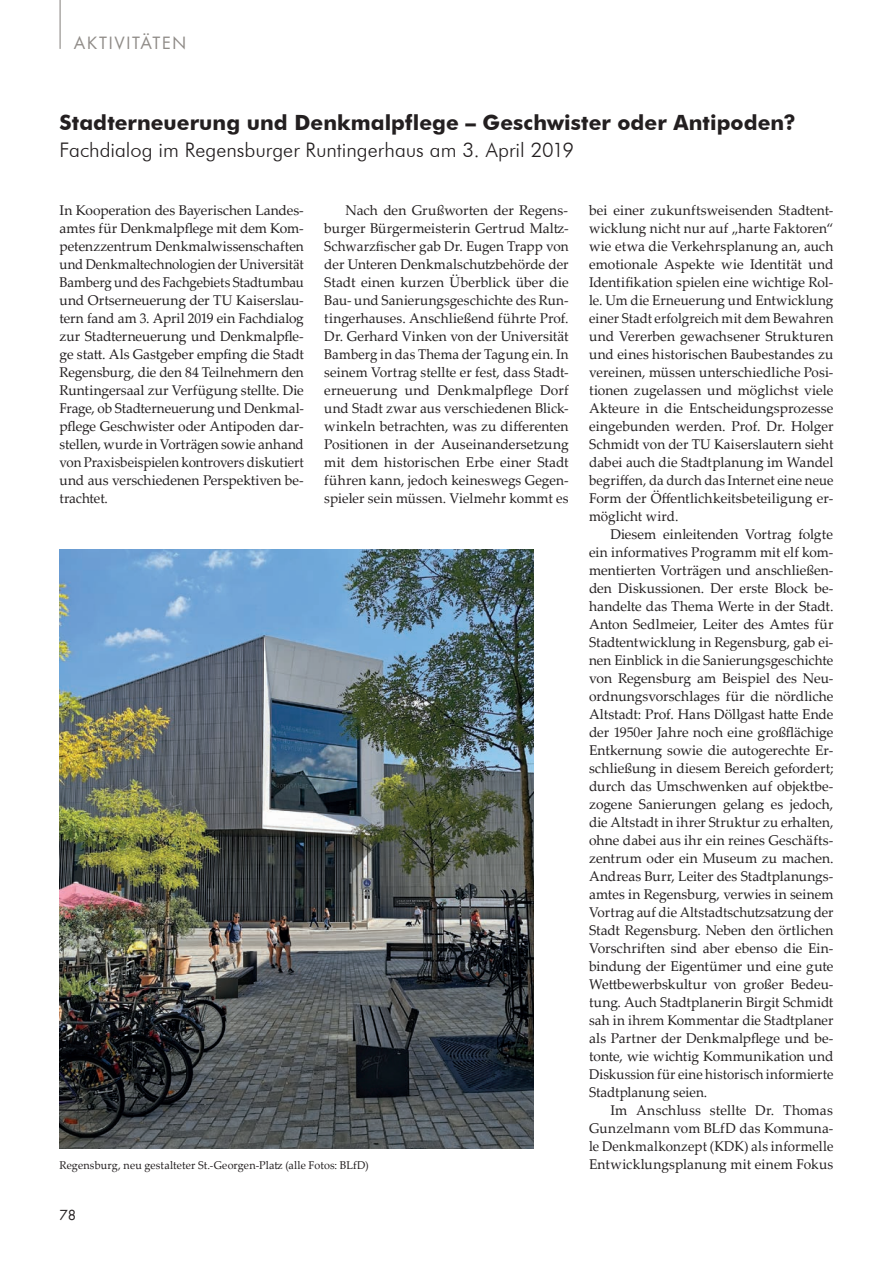
<style>
.page{position:relative;width:893px;height:1263px;background:#fff}
.page>*{position:absolute;margin:0;border:0;box-sizing:border-box;transform-origin:0 0}
.t1{font:700 21px "Futura BT";letter-spacing:.005em;color:#231f20}
.t2{font:300 20.1px "Futura BT";letter-spacing:-.005em;color:#231f20}
.t3{font:16.5px "Futura ND Book";letter-spacing:.08em;color:#908c88}
.t4{font:14.1px/18px "Palatino Linotype";letter-spacing:.005em;color:#231f20;text-align:justify}
.t5{font:13.5px "Futura ND Book";color:#231f20}
.t6{font:11.25px "Palatino Linotype";letter-spacing:.01em;color:#231f20;scale:.96 1}
</style>
<div class="page">
<hr style="left:60px;top:0;width:1px;height:49px;background:#908c88">
<img style="left:60px;top:550px;width:474px;height:598px">
<p class="t3" style="left:74px;top:32px;width:100px">AKTIVITÄTEN</p>
<h1 class="t1" style="left:60px;top:110px;width:738px">Stadterneuerung und Denkmalpflege – Geschwister oder Antipoden?</h1>
<h2 class="t2" style="left:60px;top:138px;width:516px">Fachdialog im Regensburger Runtingerhaus am 3. April 2019</h2>
<p class="t4" style="left:60px;top:201px;width:246px">In Kooperation des Bayerischen Landes&shy;amtes für Denkmalpflege mit dem Kom&shy;petenzzentrum Denkmalwissenschaften und Denkmaltechnologien der Universität Bamberg und des Fachgebiets Stadtumbau und Ortserneuerung der TU Kaiserslau&shy;tern fand am 3. April 2019 ein Fachdialog zur Stadterneuerung und Denkmalpfle&shy;ge statt. Als Gastgeber empfing die Stadt Regensburg, die den 84 Teilnehmern den Runtingersaal zur Verfügung stellte. Die Frage, ob Stadterneuerung und Denkmal&shy;pflege Geschwister oder Antipoden dar&shy;stellen, wurde in Vorträgen sowie anhand von Praxisbeispielen kontrovers diskutiert und aus verschiedenen Perspektiven be&shy;trachtet.</p>
<p class="t4" style="left:324px;top:201px;width:246px">Nach den Grußworten der Regens&shy;burger Bürgermeisterin Gertrud Maltz-Schwarzfischer gab Dr. Eugen Trapp von der Unteren Denkmalschutzbehörde der Stadt einen kurzen Überblick über die Bau- und Sanierungsgeschichte des Run&shy;tingerhauses. Anschließend führte Prof.<br>Dr. Gerhard Vinken von der Universität Bamberg in das Thema der Tagung ein. In seinem Vortrag stellte er fest, dass Stadt&shy;erneuerung und Denkmalpflege Dorf und Stadt zwar aus verschiedenen Blick&shy;winkeln betrachten, was zu differenten Positionen in der Auseinandersetzung mit dem historischen Erbe einer Stadt führen kann, jedoch keineswegs Gegen&shy;spieler sein müssen. Vielmehr kommt es</p>
<p class="t4" style="left:589px;top:201px;width:246px">bei einer zukunftsweisenden Stadtent&shy;wicklung nicht nur auf „harte Faktoren“ wie etwa die Verkehrsplanung an, auch emotionale Aspekte wie Identität und Identifikation spielen eine wichtige Rol&shy;le. Um die Erneuerung und Entwicklung einer Stadt erfolgreich mit dem Bewahren und Vererben gewachsener Strukturen und eines historischen Baubestandes zu vereinen, müssen unterschiedliche Posi&shy;tionen zugelassen und möglichst viele Akteure in die Entscheidungsprozesse eingebunden werden. Prof. Dr. Holger Schmidt von der TU Kaiserslautern sieht dabei auch die Stadtplanung im Wandel begriffen, da durch das Internet eine neue Form der Öffentlichkeitsbeteiligung er&shy;möglicht wird.</p>
<p class="t4" style="left:589px;top:525px;width:246px;text-indent:21px">Diesem einleitenden Vortrag folgte ein informatives Programm mit elf kom&shy;mentierten Vorträgen und anschließen&shy;den Diskussionen. Der erste Block be&shy;handelte das Thema Werte in der Stadt.<br>Anton Sedlmeier, Leiter des Amtes für Stadtentwicklung in Regensburg, gab ei&shy;nen Einblick in die Sanierungsgeschichte von Regensburg am Beispiel des Neu&shy;ordnungsvorschlages für die nördliche Altstadt: Prof. Hans Döllgast hatte Ende der 1950er Jahre noch eine großflächige Entkernung sowie die autogerechte Er&shy;schließung in diesem Bereich gefordert; durch das Umschwenken auf objektbe&shy;zogene Sanierungen gelang es jedoch, die Altstadt in ihrer Struktur zu erhalten, ohne dabei aus ihr ein reines Geschäfts&shy;zentrum oder ein Museum zu machen.<br>Andreas Burr, Leiter des Stadtplanungs&shy;amtes in Regensburg, verwies in seinem Vortrag auf die Altstadtschutzsatzung der Stadt Regensburg. Neben den örtlichen Vorschriften sind aber ebenso die Ein&shy;bindung der Eigentümer und eine gute Wettbewerbskultur von großer Bedeu&shy;tung. Auch Stadtplanerin Birgit Schmidt sah in ihrem Kommentar die Stadtplaner als Partner der Denkmalpflege und be&shy;tonte, wie wichtig Kommunikation und Diskussion für eine historisch informierte Stadtplanung seien.</p>
<p class="t4" style="left:589px;top:1101px;width:246px;text-indent:21px">Im Anschluss stellte Dr. Thomas Gunzelmann vom BLfD das Kommuna&shy;le Denkmalkonzept (KDK) als informelle</p>
<p class="t6" style="left:60px;top:1157px;width:323px">Regensburg, neu gestalteter St.-Georgen-Platz (alle Fotos: BLfD)</p>
<p class="t4" style="left:589px;top:1155px;width:246px">Entwicklungsplanung mit einem Fokus</p>
<p class="t5" style="left:60px;top:1207px;width:18px">78</p>
</div>
